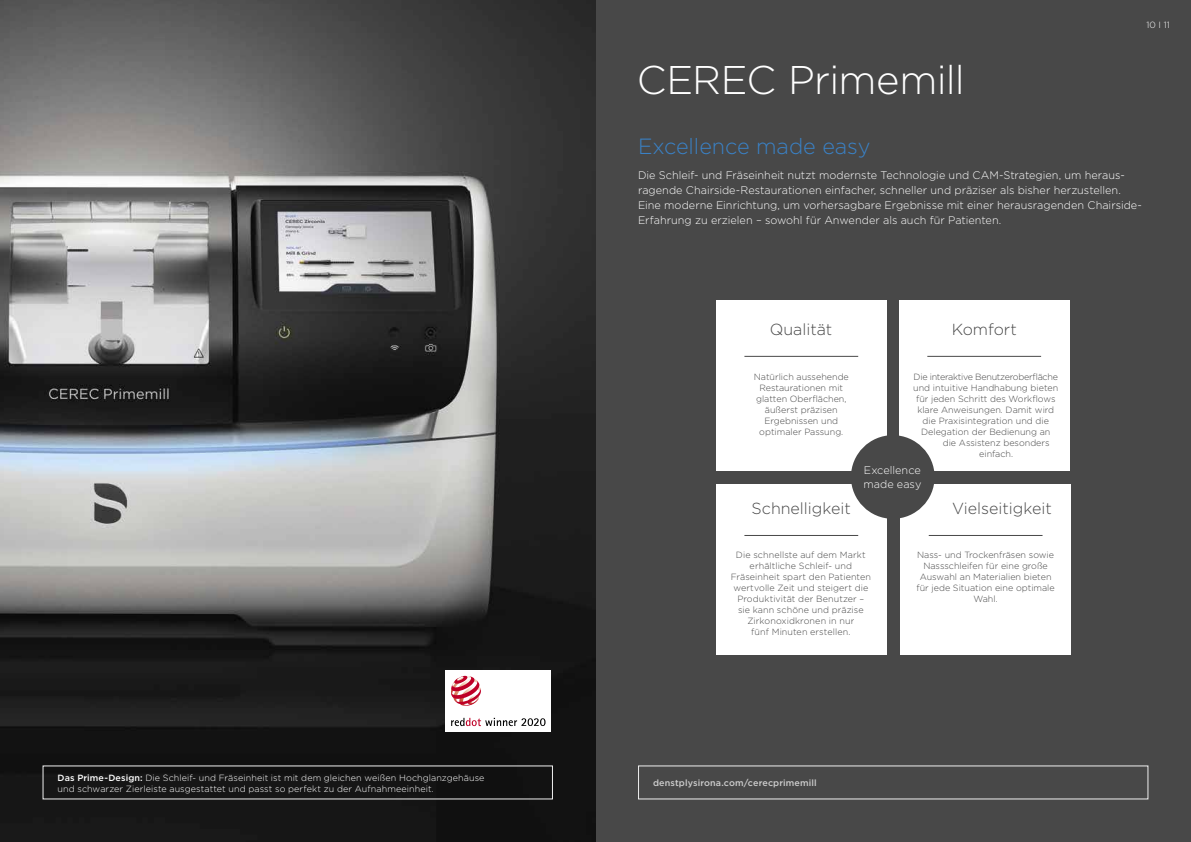
<style>
.page{position:relative;width:1191px;height:842px;background:#484848}
.page>*{position:absolute;margin:0;border:0;box-sizing:border-box;transform-origin:0 0}
.t1{font:300 40px "Gotham";letter-spacing:-.02em;color:#fff}
.t2{font:300 22px "Gotham";color:#3a81c5}
.t3{font:300 16px "Gotham";color:#484848}
.t4{font:300 11px/15px "Gotham";color:#fff}
.t5{font:300 9px/11px "Gotham";color:#484848;text-align:center}
.t6{font:300 9px/11px "Gotham";letter-spacing:.01em;color:#fff}
.t7{font:500 9px "Gotham";letter-spacing:.015em;color:#cdcdcd}
.t8{font:300 9px "Gotham";letter-spacing:-.03em;color:#484848}
.s1{font-weight:500}
</style>
<div class="page">
<div style="left:716px;top:300px;width:170px;height:171px;background:#fff"></div>
<hr style="left:744px;top:356px;width:114px;height:1px;background:#484848">
<div style="left:900px;top:485px;width:170px;height:170px;background:#fff"></div>
<hr style="left:928px;top:535px;width:114px;height:1px;background:#484848">
<div style="left:716px;top:485px;width:170px;height:170px;background:#fff"></div>
<hr style="left:744px;top:535px;width:114px;height:1px;background:#484848">
<div style="left:899px;top:300px;width:170px;height:171px;background:#fff"></div>
<hr style="left:927px;top:356px;width:114px;height:1px;background:#484848">
<div style="left:852px;top:436px;width:81px;height:82px;background:#484848;border-radius:50%"></div>
<div style="left:851px;top:435px;width:83px;height:84px;border:2px solid #484848;border-radius:50%"></div>
<img style="left:0;top:0;width:595px;height:842px">
<div style="left:445px;top:670px;width:106px;height:61px;background:#fff"></div>
<svg style="left:451px;top:676px;width:30px;height:30px"></svg>
<svg style="left:451px;top:718px;width:94px;height:8px"></svg>
<p class="t6" style="left:58px;top:772px;width:428px"><span class="s1">Das Prime-Design:</span> Die Schleif- und Fräseinheit ist mit dem gleichen weißen Hochglanzgehäuse und schwarzer Zierleiste ausgestattet und passt so perfekt zu der Aufnahmeeinheit.</p>
<p class="t6" style="left:355px;top:772px;width:156px;text-indent:-192px">neue Schleif- und Fräseinheit ist mit d m gleichen weißen Hoch lanzgehäuse neuen Aufnahmeeinheit.</p>
<h1 class="t1" style="left:637px;top:55px;width:329px">CEREC Primemill</h1>
<p class="t6" style="left:1146px;top:19px;width:25px">10 I 11</p>
<h2 class="t2" style="left:638px;top:132px;width:234px">Excellence made easy</h2>
<p class="t4" style="left:638px;top:167px;width:505px">Die Schleif- und Fräseinheit nutzt modernste Technologie und CAM-Strategien, um heraus&shy;ragende Chairside-Restaurationen einfacher, schneller und präziser als bisher herzustellen.<br>Eine moderne Einrichtung, um vorhersagbare Ergebnisse mit einer herausragenden Chairside-Erfahrung zu erzielen – sowohl für Anwender als auch für Patienten.</p>
<h3 class="t3" style="left:770px;top:319px;width:64px">Qualität</h3>
<p class="t5" style="left:753px;top:371px;width:97px">Natürlich aussehende<br>Restaurationen mit glatten Oberflächen, äußerst präzisen<br>Ergebnissen und optimaler Passung.</p>
<h3 class="t3" style="left:951px;top:319px;width:67px">Komfort</h3>
<p class="t8" style="left:913px;top:371px;width:146px">Die interaktive Benutzeroberfläche</p>
<p class="t5" style="left:913px;top:382px;width:146px">und intuitive Handhabung bieten</p>
<p class="t5" style="left:916px;top:393px;width:141px">für jeden Schritt des Workflows</p>
<p class="t5" style="left:917px;top:404px;width:138px">klare Anweisungen. Damit wird</p>
<p class="t5" style="left:922px;top:415px;width:128px">die Praxisintegration und die</p>
<p class="t5" style="left:921px;top:426px;width:131px">Delegation der Bedienung an</p>
<p class="t5" style="left:942px;top:437px;width:108px">die Assistenz besonders</p>
<p class="t5" style="left:979px;top:448px;width:36px">einfach.</p>
<p class="t4" style="left:863px;top:463px;width:59px;line-height:14px">Excellence made easy</p>
<h3 class="t3" style="left:751px;top:498px;width:101px">Schnelligkeit</h3>
<p class="t5" style="left:730px;top:549px;width:142px">Die schnellste auf dem Markt erhältliche Schleif- und<br>Fräseinheit spart den Patienten wertvolle Zeit und steigert die<br>Produktivität der Benutzer – sie kann schöne und präzise<br>Zirkonoxidkronen in nur<br>fünf Minuten erstellen.</p>
<h3 class="t3" style="left:952px;top:498px;width:101px">Vielseitigkeit</h3>
<p class="t5" style="left:916px;top:549px;width:140px">Nass- und Trockenfräsen sowie<br>Nassschleifen für eine große<br>Auswahl an Materialien bieten für jede Situation eine optimale<br>Wahl.</p>
<p class="t7" style="left:653px;top:777px;width:165px">denstplysirona.com/cerecprimemill</p>
</div>
